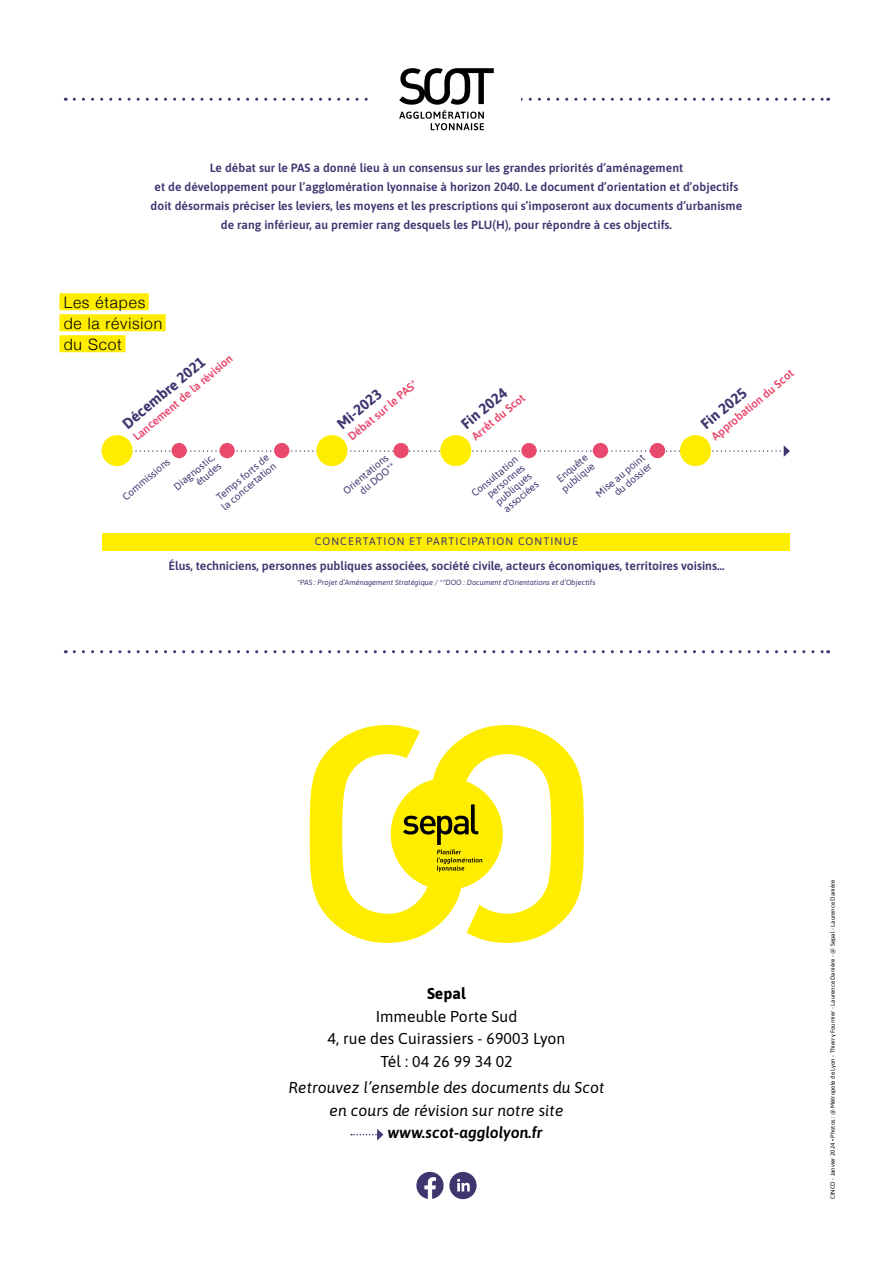
<style>
.page{position:relative;width:893px;height:1263px;background:#fff}
.page>*{position:absolute;margin:0;border:0;box-sizing:border-box;transform-origin:0 0}
.t1{font:italic 15.75px/22.5px "Asap";letter-spacing:.005em;color:#000;text-align:center}
.t2{font:15.75px/22.5px "Asap";letter-spacing:.005em;color:#000;text-align:center}
.t3{font:300 15.75px/21px "Helvetica Neue";letter-spacing:.05em;color:#000}
.t4{font:italic 600 15.75px "Asap";letter-spacing:.005em;color:#000}
.t5{font:14.85px "Asap";color:#413570}
.t6{font:600 12.15px "Asap";color:#413570}
.t7{font:600 12px/18.8px "Asap";letter-spacing:.005em;color:#413570;text-align:center}
.t8{font:600 11.4px "Asap";color:#e9496d}
.t9{font:10.8px "Asap";letter-spacing:.1em;color:#413570}
.t10{font:10.05px/10.8px "Asap";color:#413570;text-align:right}
.t11{font:italic 7.5px "Asap";color:#413570}
.t12{font:6px "Asap";letter-spacing:.005em;color:#000}
</style>
<div class="page">
<svg style="left:309px;top:725px;width:275px;height:218px"></svg>
<div style="left:391px;top:778px;width:112px;height:112px;background:#ffed00;border-radius:50%"></div>
<svg style="left:403px;top:804px;width:79px;height:68px"></svg>
<svg style="left:351px;top:1129px;width:32px;height:11px"></svg>
<div style="left:449px;top:1172px;width:28px;height:27px;background:#413570;border-radius:50%"></div>
<svg style="left:457px;top:1179px;width:13px;height:12px"></svg>
<div style="left:416px;top:1172px;width:28px;height:27px;background:#413570;border-radius:50%"></div>
<svg style="left:424px;top:1177px;width:12px;height:22px"></svg>
<svg style="left:102px;top:445px;width:688px;height:12px"></svg>
<div style="left:102px;top:435px;width:31px;height:31px;background:#ffed00;border-radius:50%"></div>
<div style="left:440px;top:435px;width:31px;height:31px;background:#ffed00;border-radius:50%"></div>
<div style="left:316px;top:435px;width:31px;height:31px;background:#ffed00;border-radius:50%"></div>
<div style="left:680px;top:435px;width:31px;height:31px;background:#ffed00;border-radius:50%"></div>
<div style="left:171px;top:443px;width:16px;height:15px;background:#e9496d;border-radius:50%"></div>
<div style="left:219px;top:443px;width:16px;height:15px;background:#e9496d;border-radius:50%"></div>
<div style="left:274px;top:443px;width:15px;height:15px;background:#e9496d;border-radius:50%"></div>
<div style="left:393px;top:443px;width:16px;height:15px;background:#e9496d;border-radius:50%"></div>
<div style="left:521px;top:443px;width:16px;height:15px;background:#e9496d;border-radius:50%"></div>
<div style="left:593px;top:443px;width:15px;height:15px;background:#e9496d;border-radius:50%"></div>
<div style="left:650px;top:443px;width:15px;height:15px;background:#e9496d;border-radius:50%"></div>
<div style="left:103px;top:533px;width:687px;height:17px;background:#ffed00"></div>
<div style="left:59px;top:293px;width:90px;height:17px;background:#ffed00"></div>
<div style="left:59px;top:314px;width:107px;height:17px;background:#ffed00"></div>
<div style="left:59px;top:335px;width:66px;height:17px;background:#ffed00"></div>
<svg style="left:74px;top:650px;width:755px;height:3px"></svg>
<svg style="left:74px;top:68px;width:755px;height:62px"></svg>
<p class="t7" style="left:151px;top:158px;width:593px">Le débat sur le PAS a donné lieu à un consensus sur les grandes priorités d’aménagement<br>et de développement pour l’agglomération lyonnaise à horizon 2040. Le document d’orientation et d’objectifs doit désormais préciser les leviers, les moyens et les prescriptions qui s’imposeront aux documents d’urbanisme de rang inférieur, au premier rang desquels les PLU(H), pour répondre à ces objectifs.</p>
<h1 class="t3" style="left:64px;top:291px;width:100px">Les étapes de la révision du Scot</h1>
<p class="t8" style="left:130px;top:432px;width:128px;rotate:-40deg">Lancement de la révision</p>
<p class="t5" style="left:118px;top:418px;width:104px;rotate:-40deg">Décembre 2021</p>
<p class="t8" style="left:708px;top:432px;width:105px;rotate:-40deg">Approbation du Scot</p>
<p class="t8" style="left:344px;top:432px;width:88px;rotate:-40deg">Débat sur le PAS*</p>
<p class="t5" style="left:696px;top:418px;width:57px;rotate:-40deg">Fin 2025</p>
<p class="t5" style="left:456px;top:418px;width:57px;rotate:-40deg">Fin 2024</p>
<p class="t5" style="left:333px;top:418px;width:54px;rotate:-40deg">Mi-2023</p>
<p class="t8" style="left:468px;top:432px;width:67px;rotate:-40deg">Arrêt du Scot</p>
<p class="t10" style="left:212px;top:495px;width:69px;text-align:left;rotate:-40deg">Temps forts de la concertation</p>
<p class="t10" style="left:341px;top:487px;width:57px;rotate:-40deg">Orientations du DOO**</p>
<p class="t10" style="left:469px;top:490px;width:59px;rotate:-40deg">Consultation personnes publiques associées</p>
<p class="t10" style="left:552px;top:477px;width:41px;text-align:left;rotate:-40deg">Enquête publique</p>
<p class="t10" style="left:594px;top:490px;width:62px;rotate:-40deg">Mise au point du dossier</p>
<p class="t9" style="left:315px;top:534px;width:265px">CONCERTATION ET PARTICIPATION CONTINUE</p>
<p class="t6" style="left:168px;top:557px;width:558px">Élus, techniciens, personnes publiques associées, société civile, acteurs économiques, territoires voisins…</p>
<p class="t11" style="left:297px;top:577px;width:299px">*PAS : Projet d’Aménagement Stratégique / **DOO : Document d’Orientations et d’Objectifs</p>
<p class="t10" style="left:120px;top:493px;width:60px;rotate:-40deg">Commissions</p>
<p class="t10" style="left:171px;top:483px;width:51px;rotate:-40deg">Diagnostic, études</p>
<h1 class="t2" style="left:328px;top:981px;width:239px">Sepal<br>Immeuble Porte Sud<br>4, rue des Cuirassiers - 69003 Lyon<br>Tél : 04 26 99 34 02</h1>
<h1 class="t1" style="left:288px;top:1076px;width:318px">Retrouvez l’ensemble des documents du Scot en cours de révision sur notre site</h1>
<h1 class="t4" style="left:387px;top:1122px;width:157px">www.scot-agglolyon.fr</h1>
<p class="t12" style="left:828px;top:1199px;width:321px;rotate:-90deg">CINCO - Janvier 2024 • Photos : @ Métropole de Lyon - Thierry Fournier - Laurence Danière - @ Sepal - Laurence Danière</p>
</div>
